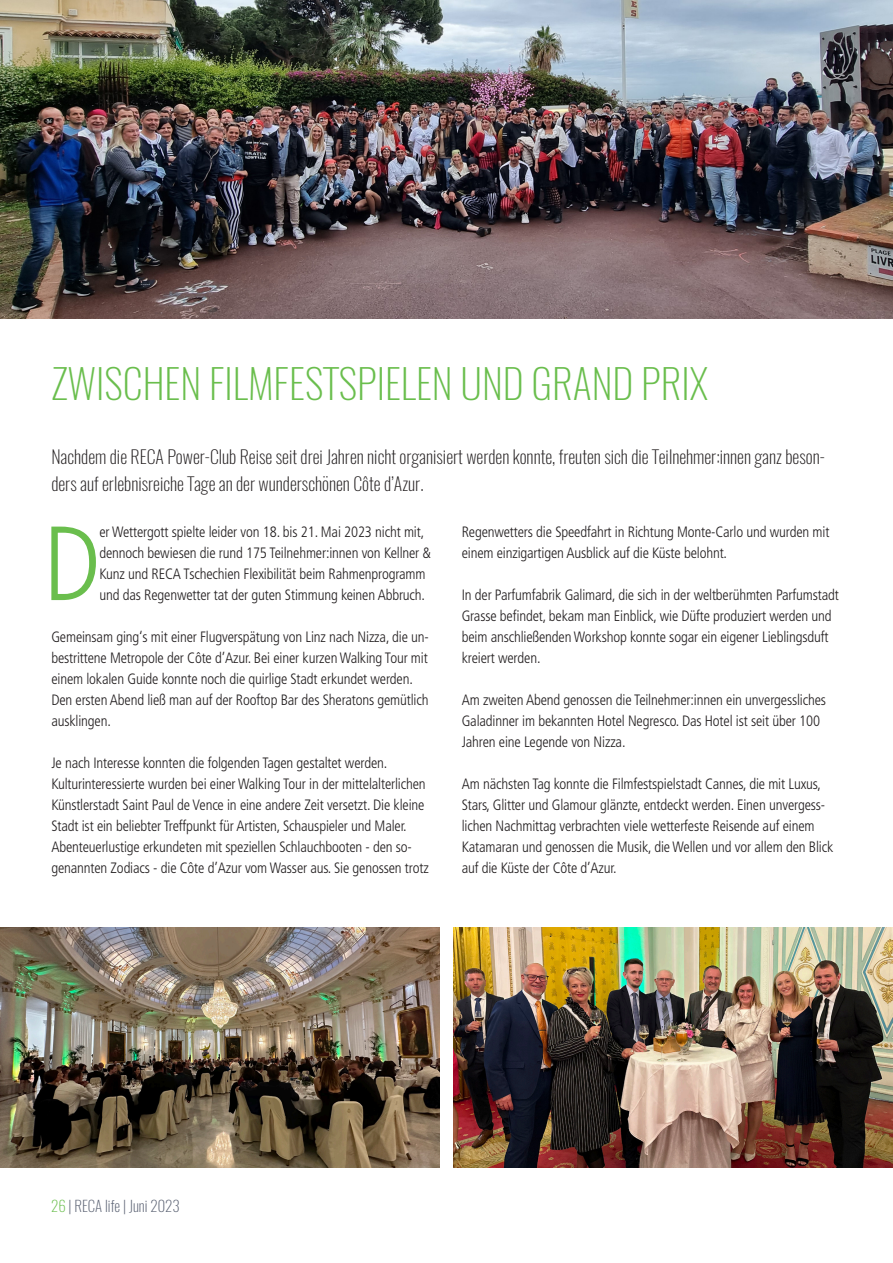
<style>
.page{position:relative;width:893px;height:1263px;background:#fff}
.page>*{position:absolute;margin:0;border:0;box-sizing:border-box;transform-origin:0 0}
.t1{font:300 condensed 105.3px "Frutiger LT Pro";color:#6abe4d}
.t2{font:200 40.5px "Oswald";color:#6abe4d}
.t3{font:200 18px/27px "Oswald";color:#231f20}
.t4{font:300 condensed 15px/21px "Frutiger LT Pro";letter-spacing:-.01em;color:#231f20}
.t5{font:200 15px "Oswald";color:#596071}
.s1{color:#6abe4d}
</style>
<div class="page">
<img style="left:0;top:0;width:893px;height:319px">
<img style="left:454px;top:928px;width:439px;height:239px">
<img style="left:0;top:928px;width:439px;height:239px">
<p class="t2" style="left:51px;top:348px;width:658px">ZWISCHEN FILMFESTSPIELEN UND GRAND PRIX</p>
<p class="t3" style="left:51px;top:440px;width:775px">Nachdem die RECA Power-Club Reise seit drei Jahren nicht organisiert werden konnte, freuten sich die Teilnehmer:innen ganz beson&shy;ders auf erlebnisreiche Tage an der wunderschönen Côte d’Azur.</p>
<p class="t1" style="left:43px;top:503px;width:59px">D</p>
<p class="t4" style="left:99px;top:521px;width:333px">er Wettergott spielte leider von 18. bis 21. Mai 2023 nicht mit, dennoch bewiesen die rund 175 Teilnehmer:innen von Kellner &amp; Kunz und RECA Tschechien Flexibilität beim Rahmenprogramm und das Regenwetter tat der guten Stimmung keinen Abbruch.</p>
<p class="t4" style="left:51px;top:626px;width:379px">Gemeinsam ging‘s mit einer Flugverspätung von Linz nach Nizza, die un&shy;bestrittene Metropole der Côte d’Azur. Bei einer kurzen Walking Tour mit einem lokalen Guide konnte noch die quirlige Stadt erkundet werden.<br>Den ersten Abend ließ man auf der Rooftop Bar des Sheratons gemütlich ausklingen.</p>
<p class="t4" style="left:51px;top:752px;width:379px">Je nach Interesse konnten die folgenden Tagen gestaltet werden.<br>Kulturinteressierte wurden bei einer Walking Tour in der mittelalterlichen Künstlerstadt Saint Paul de Vence in eine andere Zeit versetzt. Die kleine Stadt ist ein beliebter Treffpunkt für Artisten, Schauspieler und Maler.<br>Abenteuerlustige erkundeten mit speziellen Schlauchbooten - den so&shy;genannten Zodiacs - die Côte d’Azur vom Wasser aus. Sie genossen trotz</p>
<p class="t4" style="left:462px;top:521px;width:369px">Regenwetters die Speedfahrt in Richtung Monte-Carlo und wurden mit einem einzigartigen Ausblick auf die Küste belohnt.</p>
<p class="t4" style="left:462px;top:584px;width:379px">In der Parfumfabrik Galimard, die sich in der weltberühmten Parfumstadt Grasse befindet, bekam man Einblick, wie Düfte produziert werden und beim anschließenden Workshop konnte sogar ein eigener Lieblingsduft kreiert werden.</p>
<p class="t4" style="left:462px;top:689px;width:366px">Am zweiten Abend genossen die Teilnehmer:innen ein unvergessliches<br>Galadinner im bekannten Hotel Negresco. Das Hotel ist seit über 100<br>Jahren eine Legende von Nizza.</p>
<p class="t4" style="left:462px;top:773px;width:373px">Am nächsten Tag konnte die Filmfestspielstadt Cannes, die mit Luxus, Stars, Glitter und Glamour glänzte, entdeckt werden. Einen unvergess&shy;lichen Nachmittag verbrachten viele wetterfeste Reisende auf einem Katamaran und genossen die Musik, die Wellen und vor allem den Blick auf die Küste der Côte d’Azur.</p>
<p class="t5" style="left:51px;top:1193px;width:130px"><span class="s1">26</span> | RECA life | Juni 2023</p>
</div>
